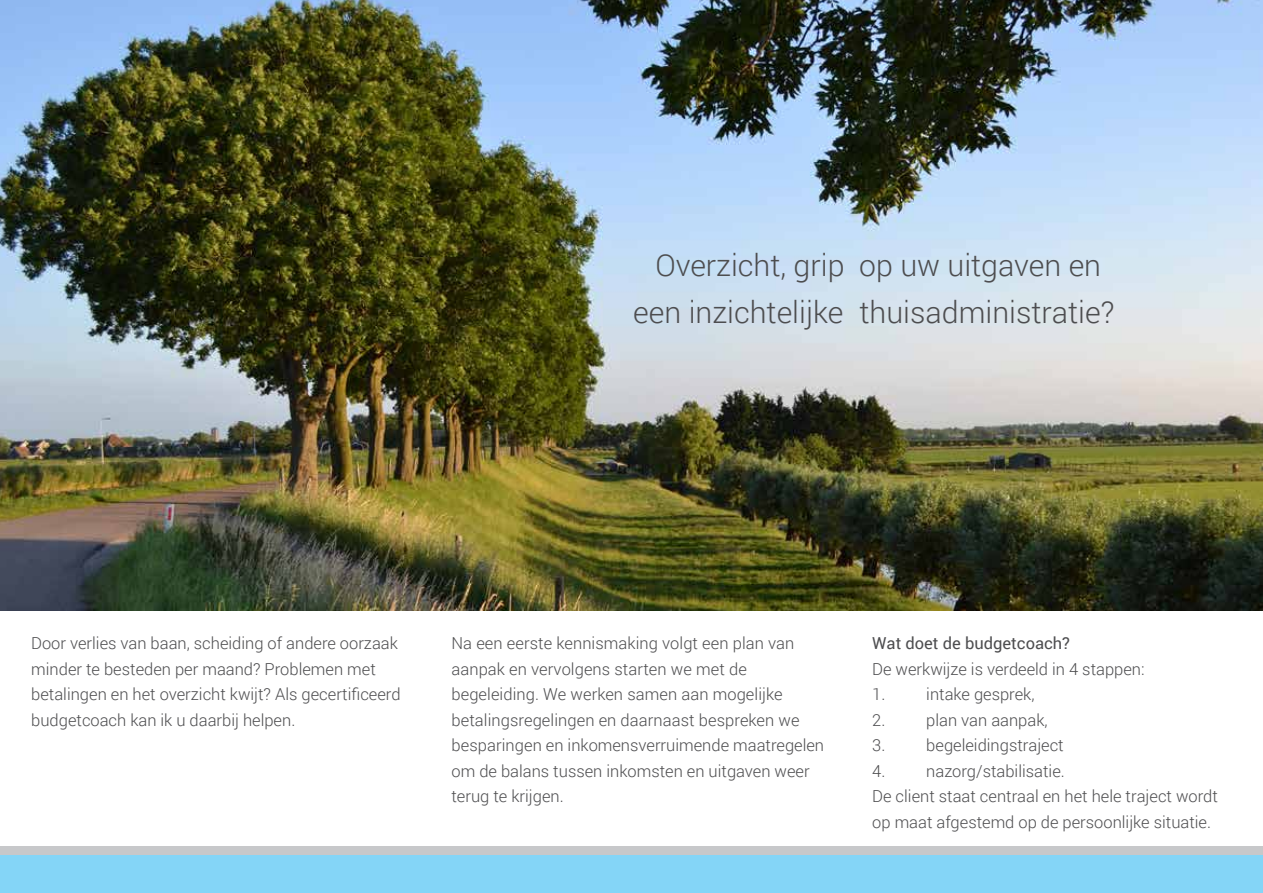
<style>
.page{position:relative;width:1263px;height:893px;background:#fff}
.page>*{position:absolute;margin:0;border:0;box-sizing:border-box;transform-origin:0 0}
.t1{font:300 30.3px/46.8px "Roboto";color:#4d4d4f;text-align:center}
.t2{font:300 16.5px/25.5px "Roboto";color:#4d4d4f}
.t3{font:16.5px "Roboto";color:#4d4d4f}
</style>
<div class="page">
<img style="left:0;top:0;width:1263px;height:610px">
<div style="left:0;top:850px;width:1263px;height:43px;background:#84d5f7"></div>
<div style="left:0;top:846px;width:1263px;height:9px;background:#c7c8ca"></div>
<h1 class="t1" style="left:633px;top:241px;width:483px">Overzicht, grip op uw uitgaven en een inzichtelijke thuisadministratie?</h1>
<p class="t2" style="left:31px;top:630px;width:371px">Door verlies van baan, scheiding of andere oorzaak minder te besteden per maand? Problemen met betalingen en het overzicht kwijt? Als gecertificeerd budgetcoach kan ik u daarbij helpen.</p>
<p class="t2" style="left:451px;top:630px;width:374px">Na een eerste kennismaking volgt een plan van aanpak en vervolgens starten we met de begeleiding. We werken samen aan mogelijke betalingsregelingen en daarnaast bespreken we besparingen en inkomensverruimende maatregelen om de balans tussen inkomsten en uitgaven weer terug te krijgen.</p>
<p class="t3" style="left:872px;top:632px;width:199px">Wat doet de budgetcoach?</p>
<p class="t2" style="left:872px;top:656px;width:274px">De werkwijze is verdeeld in 4 stappen:<br>1.</p>
<p class="t2" style="left:926px;top:681px;width:110px">intake gesprek,</p>
<p class="t2" style="left:872px;top:707px;width:15px">2.</p>
<p class="t2" style="left:926px;top:707px;width:123px">plan van aanpak,</p>
<p class="t2" style="left:872px;top:732px;width:15px">3.</p>
<p class="t2" style="left:926px;top:732px;width:139px">begeleidingstraject</p>
<p class="t2" style="left:872px;top:758px;width:15px">4.</p>
<p class="t2" style="left:872px;top:758px;width:347px;text-indent:54px">nazorg/stabilisatie.<br>De client staat centraal en het hele traject wordt op maat afgestemd op de persoonlijke situatie.</p>
</div>
